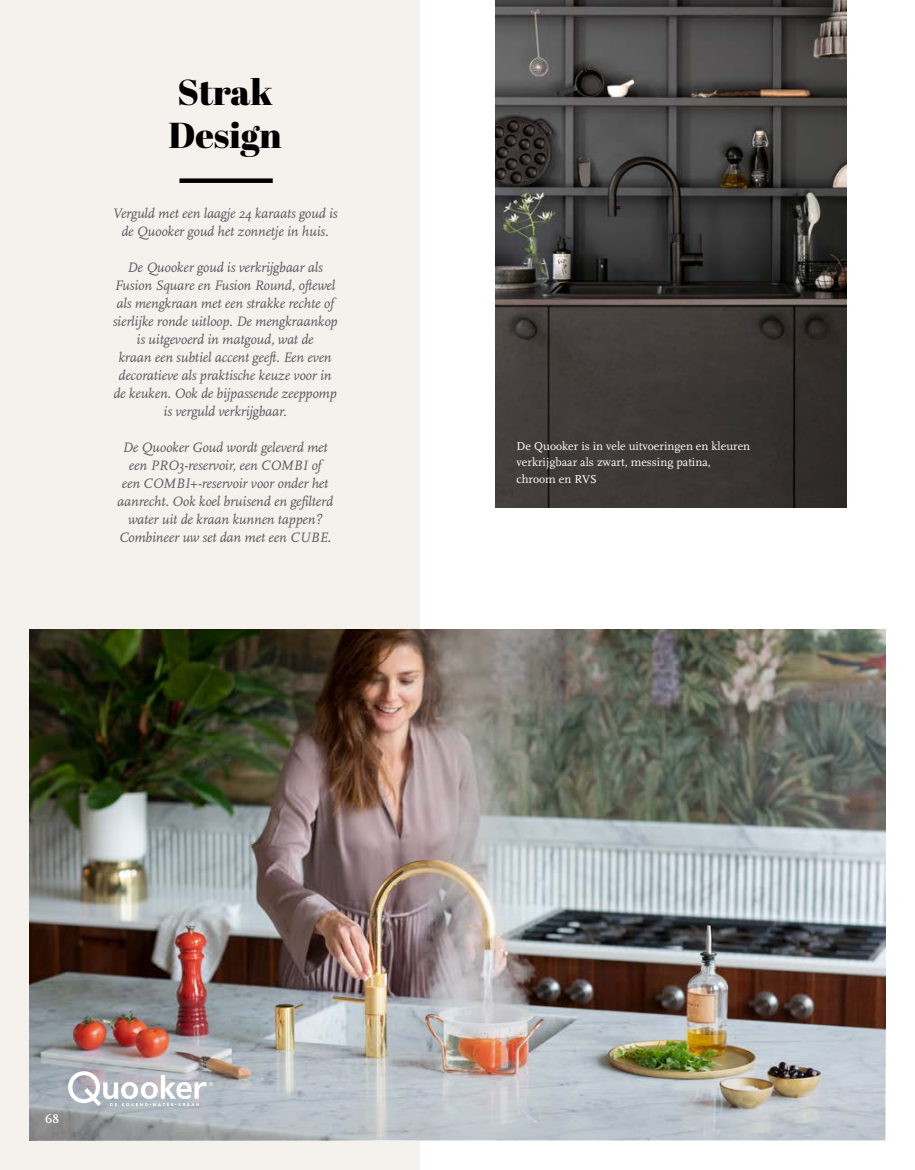
<style>
.page{position:relative;width:915px;height:1170px;background:#fff}
.page>*{position:absolute;margin:0;border:0;box-sizing:border-box;transform-origin:0 0}
.t1{font:36px "Abril Fatface";color:#000}
.t2{font:italic 14.25px/18px "Scala";letter-spacing:-.01em;color:#58595b;text-align:center}
.Body{font:12px/16.5px "Scala";color:#fff}
.t3{font:700 12px "Scala";color:#fff}
</style>
<div class="page">
<div style="left:0;top:0;width:419px;height:1169px;background:#f5f1ed"></div>
<div style="left:179px;top:178px;width:93px;height:5px;background:#000"></div>
<img style="left:495px;top:0;width:351px;height:508px">
<img style="left:30px;top:629px;width:854px;height:332px">
<img style="left:30px;top:961px;width:854px;height:179px">
<hr style="left:914px;top:0;width:1px;height:341px;background:#000101">
<svg style="left:68px;top:1071px;width:145px;height:35px;background:#c6c9cf"></svg>
<p class="t1" style="left:177px;top:67px;width:97px">Strak</p>
<p class="t1" style="left:168px;top:110px;width:115px">Design</p>
<p class="t2" style="left:112px;top:205px;width:226px">Verguld met een laagje 24 karaats goud is de Quooker goud het zonnetje in huis.</p>
<p class="t2" style="left:113px;top:259px;width:226px">De Quooker goud is verkrijgbaar als Fusion Square en Fusion Round, oftewel als mengkraan met een strakke rechte of sierlijke ronde uitloop. De mengkraankop is uitgevoerd in matgoud, wat de<br>kraan een subtiel accent geeft. Een even decoratieve als praktische keuze voor in de keuken. Ook de bijpassende zeeppomp is verguld verkrijgbaar.</p>
<p class="t2" style="left:117px;top:439px;width:217px">De Quooker Goud wordt geleverd met een PRO3-reservoir, een COMBI of<br>een COMBI+-reservoir voor onder het aanrecht. Ook koel bruisend en gefilterd water uit de kraan kunnen tappen?<br>Combineer uw set dan met een CUBE.</p>
<p class="Body" style="left:516px;top:438px;width:235px">De Quooker is in vele uitvoeringen en kleuren verkrijgbaar als zwart, messing patina, chroom en RVS</p>
<p class="t3" style="left:45px;top:1112px;width:15px">68</p>
</div>
